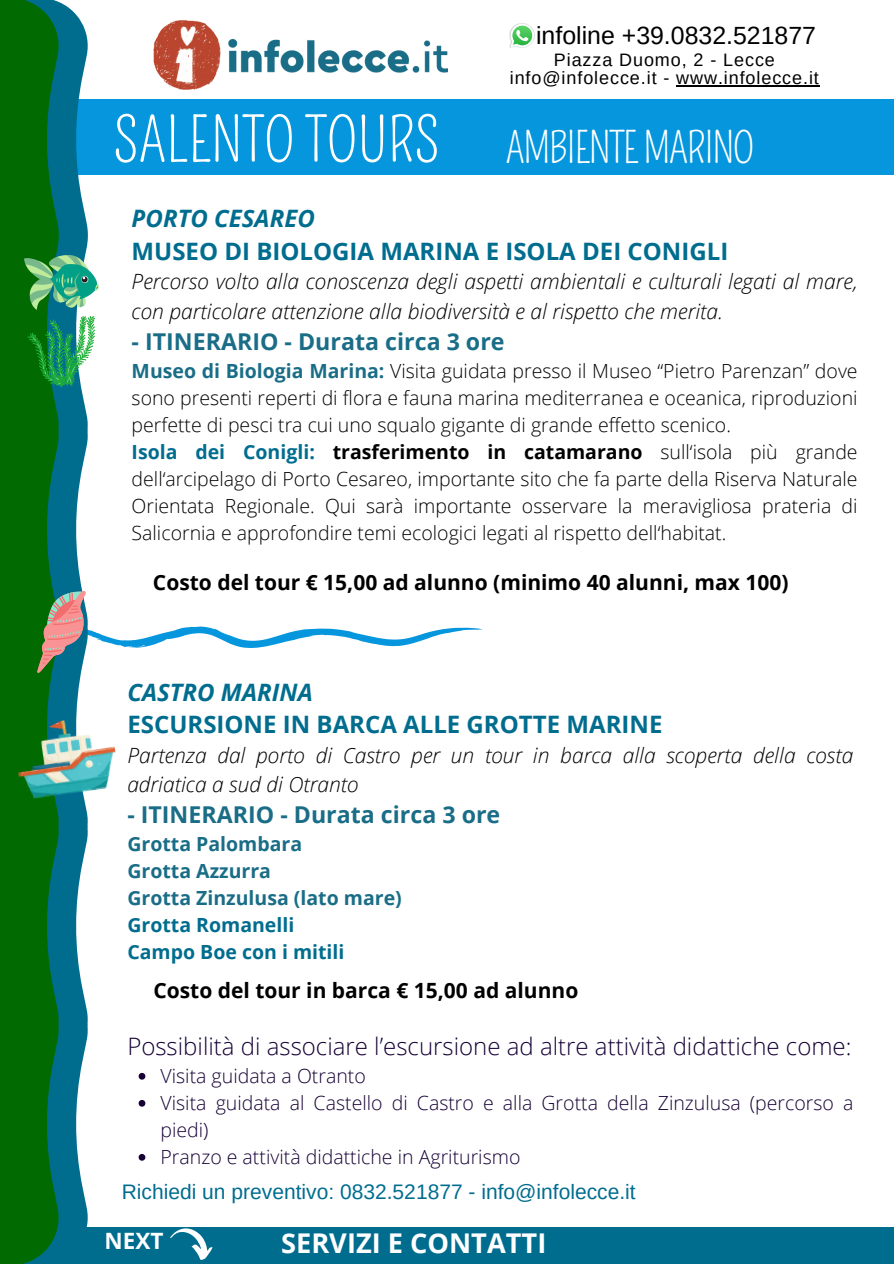
<style>
.page{position:relative;width:894px;height:1264px;background:#fff}
.page>*{position:absolute;margin:0;border:0;box-sizing:border-box;transform-origin:0 0}
.t1{font:60px "Pompiere";color:#fff}
.t2{font:42px "Pompiere";letter-spacing:-.035em;color:#fff}
.t3{font:700 27.15px "Open Sans";color:#fff}
.t4{font:24.9px "Arimo";color:#000}
.t5{font:700 24px "Open Sans";color:#006d8f}
.t6{font:300 24px "Open Sans";color:#160035}
.t7{font:italic 700 24px "Open Sans";color:#006d8f}
.t8{font:700 23.25px "Open Sans";color:#1a6d87}
.t9{font:700 22.5px "Open Sans";color:#fff}
.t10{font:italic 300 21px/29.2px "Open Sans";color:#000}
.t11{font:700 21px "Open Sans";color:#000}
.t12{font:21px "Arimo";color:#006d8f}
.t13{font:300 19.5px/27px "Open Sans";color:#000;text-align:justify}
.t14{font:300 19.5px/27px "Open Sans";color:#160035}
.t15{font:700 19.5px "Open Sans";color:#1a6d87}
.t16{font:700 19.5px "Open Sans";color:#006d8f}
.t17{font:18px "Arimo";letter-spacing:.05em;color:#000}
.s1{font-weight:700;color:#1a6d87}
.s2{font-weight:700;color:#006d8f}
.s3{font-weight:700}
</style>
<div class="page">
<img style="left:509px;top:23px;width:26px;height:25px">
<svg style="left:510px;top:24px;width:24px;height:24px"></svg>
<div style="left:74px;top:99px;width:819px;height:75px;background:#0596dd"></div>
<img style="left:153px;top:21px;width:294px;height:68px">
<div style="left:0;top:1227px;width:893px;height:36px;background:#006d8f"></div>
<svg style="left:170px;top:1228px;width:42px;height:31px"></svg>
<svg style="left:59px;top:387px;width:29px;height:123px;background:#2a85a1"></svg>
<svg style="left:59px;top:510px;width:24px;height:198px;fill:#006d8f"></svg>
<svg style="left:59px;top:708px;width:29px;height:198px;fill:#006d8f"></svg>
<svg style="left:59px;top:906px;width:29px;height:321px;fill:#006d8f"></svg>
<svg style="left:59px;top:2px;width:29px;height:314px;fill:#006d8f"></svg>
<div style="left:0;top:312px;width:59px;height:435px;background:#016b02"></div>
<div style="left:0;top:708px;width:59px;height:435px;background:#016b02"></div>
<div style="left:0;top:906px;width:59px;height:357px;background:#016b02"></div>
<div style="left:0;top:0;width:59px;height:357px;background:#016b02"></div>
<svg style="left:37px;top:591px;width:446px;height:82px"></svg>
<img style="left:24px;top:255px;width:74px;height:54px">
<svg style="left:27px;top:316px;width:68px;height:71px"></svg>
<img style="left:18px;top:714px;width:98px;height:86px">
<hr style="left:676px;top:85px;width:143px;height:1px;background:#000">
<svg style="left:139px;top:1072px;width:6px;height:7px"></svg>
<svg style="left:139px;top:1100px;width:6px;height:6px"></svg>
<svg style="left:139px;top:1154px;width:6px;height:6px"></svg>
<p class="t1" style="left:113px;top:106px;width:328px">SALENTO TOURS</p>
<p class="t4" style="left:536px;top:22px;width:281px">infoline +39.0832.521877</p>
<p class="t17" style="left:553px;top:50px;width:222px">Piazza Duomo, 2 - Lecce</p>
<h4 class="t17" style="left:509px;top:68px;width:310px">info@infolecce.it - www.infolecce.it</h4>
<p class="t2" style="left:505px;top:124px;width:250px">AMBIENTEMARINO</p>
<p class="t7" style="left:132px;top:202px;width:185px">PORTO CESAREO</p>
<p class="t5" style="left:132px;top:234px;width:598px">MUSEO DI BIOLOGIA MARINA E ISOLA DEI CONIGLI</p>
<h2 class="t10" style="left:132px;top:266px;width:727px">Percorso volto alla conoscenza degli aspetti ambientali e culturali legati al mare, con particolare attenzione alla biodiversità e al rispetto che merita.</h2>
<h1 class="t8" style="left:132px;top:325px;width:374px">- ITINERARIO - Durata circa 3 ore</h1>
<p class="t13" style="left:132px;top:357px;width:727px"><span class="s1">Museo di Biologia Marina:</span> Visita guidata presso il Museo “Pietro Parenzan” dove sono presenti reperti di flora e fauna marina mediterranea e oceanica, riproduzioni perfette di pesci tra cui uno squalo gigante di grande effetto scenico.</p>
<p class="t13" style="left:132px;top:438px;width:727px"><span class="s2">Isola dei Conigli:</span> <span class="s3">trasferimento in catamarano</span> sull‘isola più grande dell‘arcipelago di Porto Cesareo, importante sito che fa parte della Riserva Naturale Orientata Regionale. Qui sarà importante osservare la meravigliosa prateria di Salicornia e approfondire temi ecologici legati al rispetto dell‘habitat.</p>
<p class="t11" style="left:153px;top:568px;width:637px">Costo del tour € 15,00 ad alunno (minimo 40 alunni, max 100)</p>
<p class="t7" style="left:127px;top:675px;width:187px">CASTRO MARINA</p>
<p class="t5" style="left:127px;top:707px;width:536px">ESCURSIONE IN BARCA ALLE GROTTE MARINE</p>
<p class="t10" style="left:127px;top:739px;width:727px">Partenza dal porto di Castro per un tour in barca alla scoperta della costa adriatica a sud di Otranto</p>
<p class="t8" style="left:127px;top:798px;width:374px">- ITINERARIO - Durata circa 3 ore</p>
<p class="t15" style="left:127px;top:830px;width:176px">Grotta Palombara</p>
<p class="t15" style="left:127px;top:857px;width:145px">Grotta Azzurra</p>
<p class="t15" style="left:127px;top:884px;width:276px">Grotta Zinzulusa (lato mare)</p>
<p class="t16" style="left:127px;top:911px;width:168px">Grotta Romanelli</p>
<p class="t16" style="left:127px;top:938px;width:218px">Campo Boe con i mitili</p>
<p class="t11" style="left:153px;top:975px;width:426px">Costo del tour in barca € 15,00 ad alunno</p>
<p class="t6" style="left:127px;top:1029px;width:725px">Possibilità di associare l’escursione ad altre attività didattiche come:</p>
<p class="t14" style="left:160px;top:1061px;width:207px">Visita guidata a Otranto</p>
<p class="t14" style="left:160px;top:1088px;width:694px">Visita guidata al Castello di Castro e alla Grotta della Zinzulusa (percorso a piedi)</p>
<p class="t14" style="left:160px;top:1142px;width:361px">Pranzo e attività didattiche in Agriturismo</p>
<p class="t12" style="left:122px;top:1179px;width:515px">Richiedi un preventivo: 0832.521877 - info@infolecce.it</p>
<p class="t9" style="left:104px;top:1224px;width:60px">NEXT</p>
<p class="t3" style="left:281px;top:1224px;width:267px">SERVIZI E CONTATTI</p>
</div>
